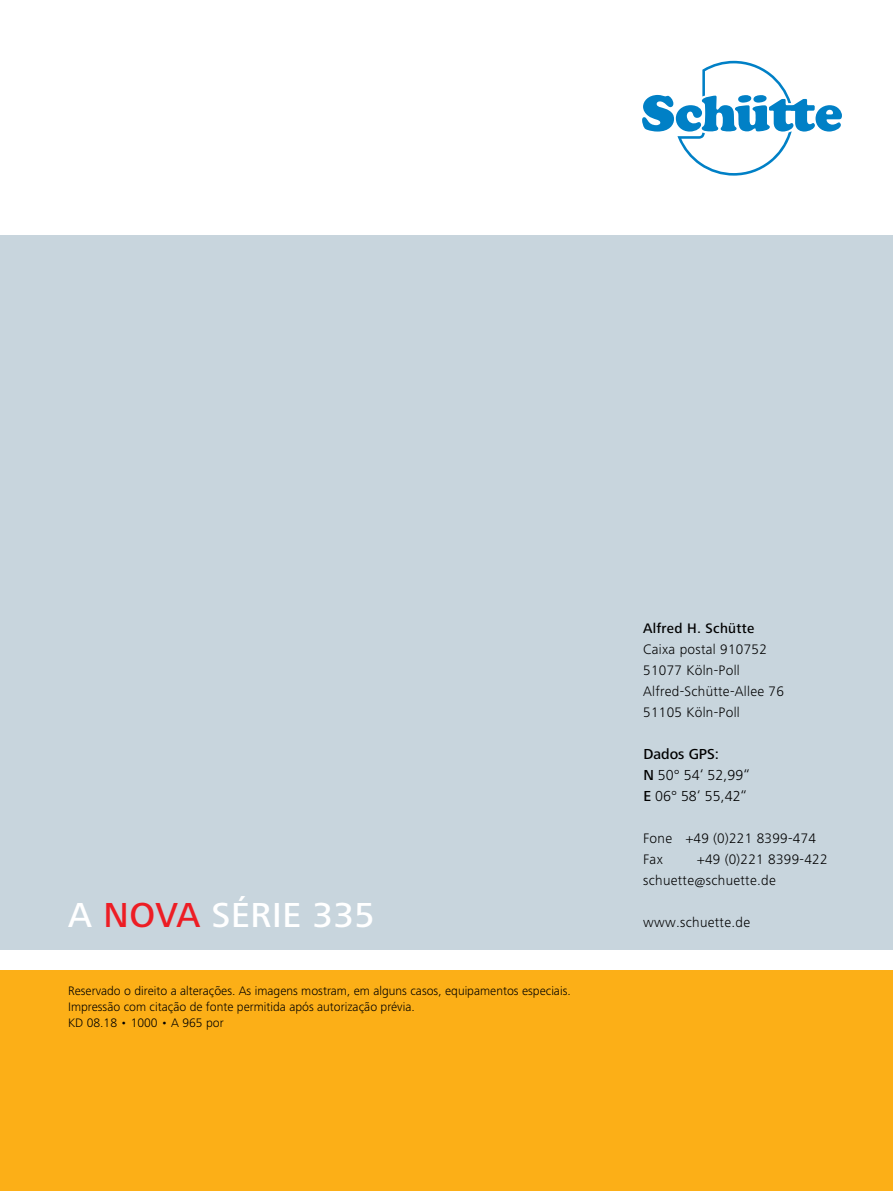
<style>
.page{position:relative;width:893px;height:1191px;background:#fff}
.page>*{position:absolute;margin:0;border:0;box-sizing:border-box;transform-origin:0 0}
.t1{font:500 36px "Frutiger Next LT";letter-spacing:.02em;color:#fff}
.t2{font:300 15px/21px "Frutiger Next LT";color:#000}
.t3{font:300 14.25px/21px "Frutiger Next LT";letter-spacing:.02em;color:#000}
.t4{font:500 14.25px "Frutiger Next LT";letter-spacing:.02em;color:#000}
.t5{font:300 12.75px/15.8px "Frutiger Next LT";color:#000}
.s1{color:#ed1d24}
.s2{font-weight:500}
</style>
<div class="page">
<div style="left:0;top:970px;width:893px;height:221px;background:#fcaf17"></div>
<div style="left:0;top:235px;width:893px;height:714px;background:#c8d5dd"></div>
<svg style="left:642px;top:61px;width:200px;height:115px"></svg>
<h1 class="t1" style="left:68px;top:895px;width:308px">A <span class="s1">nova</span> Série 335</h1>
<p class="t5" style="left:68px;top:983px;width:504px">Reservado o direito a alterações. As imagens mostram, em alguns casos, equipamentos especiais.<br>Impressão com citação de fonte permitida após autorização prévia.<br>KD 08.18 • 1000 • A 965 por</p>
<p class="t4" style="left:643px;top:620px;width:113px">Alfred H. Schütte</p>
<p class="t3" style="left:643px;top:639px;width:142px">Caixa postal 910752<br>51077 Köln-Poll<br>Alfred-Schütte-Allee 76<br>51105 Köln-Poll</p>
<p class="t2" style="left:643px;top:743px;width:108px"><span class="s2">Dados GPS:<br>N</span> 50° 54‘ 52,99“<br><span class="s2">E</span> 06° 58‘ 55,42“</p>
<p class="t3" style="left:643px;top:828px;width:174px">Fone +49 (0)221 8399-474<br>Fax</p>
<p class="t3" style="left:643px;top:849px;width:186px;text-indent:54px">+49 (0)221 8399-422 schuette@schuette.de</p>
<p class="t3" style="left:643px;top:912px;width:109px">www.schuette.de</p>
</div>
